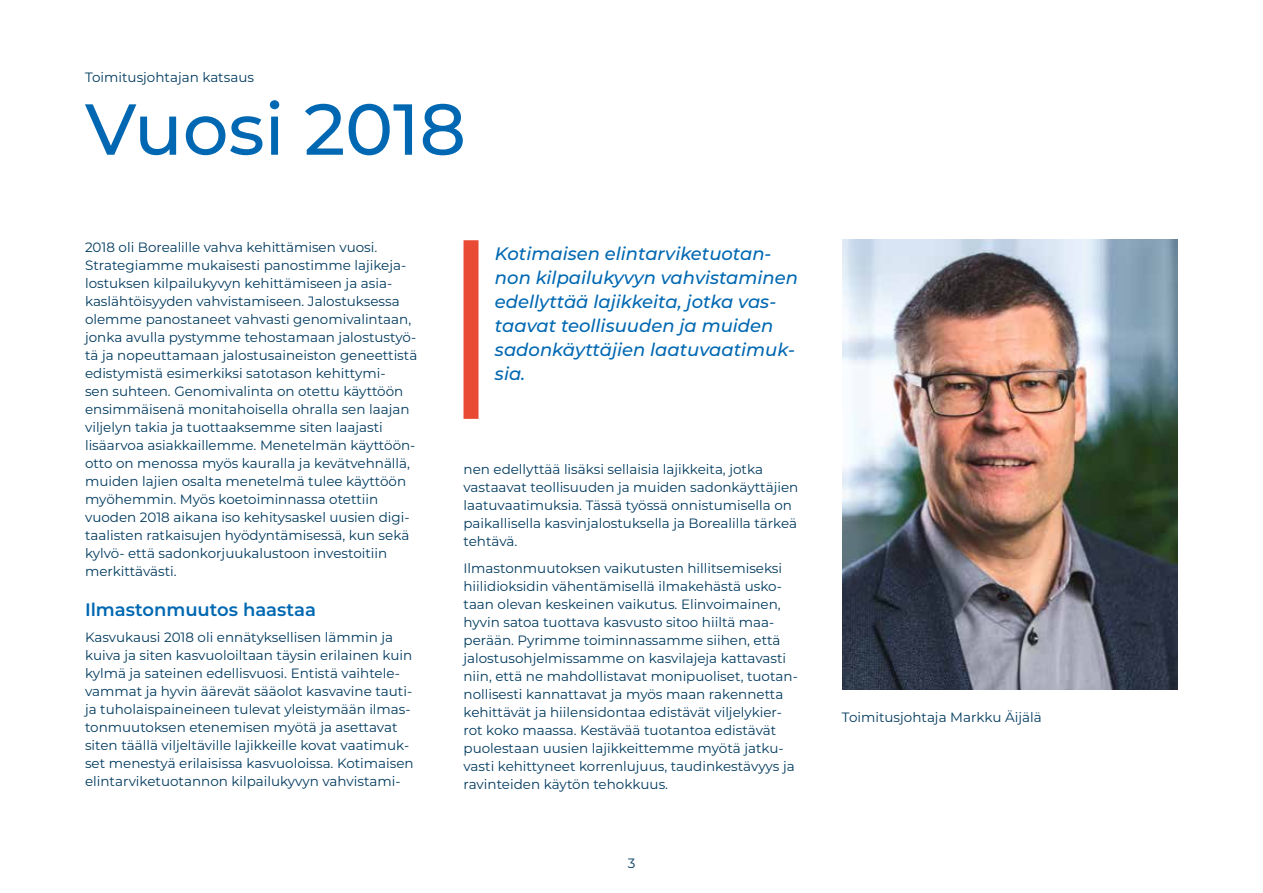
<style>
.page{position:relative;width:1263px;height:893px;background:#fff}
.page>*{position:absolute;margin:0;border:0;box-sizing:border-box;transform-origin:0 0}
.t1{font:500 72px "Montserrat";color:#0068b2}
.t2{font:italic 500 18px/24px "Montserrat";color:#0068b2}
.t3{font:600 18px "Montserrat";color:#0068b2}
.t4{font:13.5px/18px "Montserrat";color:#003a5e}
</style>
<div class="page">
<div style="left:463px;top:240px;width:15px;height:179px;background:#e94a34"></div>
<img style="left:842px;top:239px;width:336px;height:451px">
<p class="t4" style="left:85px;top:68px;width:170px">Toimitusjohtajan katsaus</p>
<h1 class="t1" style="left:85px;top:79px;width:382px">Vuosi 2018</h1>
<p class="t4" style="left:85px;top:238px;width:334px">2018 oli Borealille vahva kehittämisen vuosi.<br>Strategiamme mukaisesti panostimme lajikeja&shy;lostuksen kilpailukyvyn kehittämiseen ja asia&shy;kaslähtöisyyden vahvistamiseen. Jalostuksessa olemme panostaneet vahvasti genomivalintaan, jonka avulla pystymme tehostamaan jalostustyö&shy;tä ja nopeuttamaan jalostusaineiston geneettistä edistymistä esimerkiksi satotason kehittymi-<br>sen suhteen. Genomivalinta on otettu käyttöön ensimmäisenä monitahoisella ohralla sen laajan viljelyn takia ja tuottaaksemme siten laajasti lisäarvoa asiakkaillemme. Menetelmän käyttöön&shy;otto on menossa myös kauralla ja kevätvehnällä, muiden lajien osalta menetelmä tulee käyttöön myöhemmin. Myös koetoiminnassa otettiin vuoden 2018 aikana iso kehitysaskel uusien digi&shy;taalisten ratkaisujen hyödyntämisessä, kun sekä kylvö- että sadonkorjuukalustoon investoitiin merkittävästi.</p>
<h2 class="t3" style="left:85px;top:596px;width:232px">Ilmastonmuutos haastaa</h2>
<p class="t4" style="left:85px;top:628px;width:330px">Kasvukausi 2018 oli ennätyksellisen lämmin ja kuiva ja siten kasvuoloiltaan täysin erilainen kuin kylmä ja sateinen edellisvuosi. Entistä vaihtele&shy;vammat ja hyvin äärevät sääolot kasvavine tauti&shy;ja tuholaispaineineen tulevat yleistymään ilmas&shy;tonmuutoksen etenemisen myötä ja asettavat siten täällä viljeltäville lajikkeille kovat vaatimuk&shy;set menestyä erilaisissa kasvuoloissa. Kotimaisen elintarviketuotannon kilpailukyvyn vahvistami-</p>
<h2 class="t2" style="left:495px;top:241px;width:305px">Kotimaisen elintarviketuotan&shy;non kilpailukyvyn vahvistaminen edellyttää lajikkeita, jotka vas&shy;taavat teollisuuden ja muiden sadonkäyttäjien laatuvaatimuk&shy;sia.</h2>
<p class="t4" style="left:463px;top:460px;width:336px">nen edellyttää lisäksi sellaisia lajikkeita, jotka vastaavat teollisuuden ja muiden sadonkäyttäjien laatuvaatimuksia. Tässä työssä onnistumisella on paikallisella kasvinjalostuksella ja Borealilla tärkeä tehtävä.</p>
<p class="t4" style="left:463px;top:559px;width:336px">Ilmastonmuutoksen vaikutusten hillitsemiseksi hiilidioksidin vähentämisellä ilmakehästä usko&shy;taan olevan keskeinen vaikutus. Elinvoimainen, hyvin satoa tuottava kasvusto sitoo hiiltä maa&shy;perään. Pyrimme toiminnassamme siihen, että jalostusohjelmissamme on kasvilajeja kattavasti niin, että ne mahdollistavat monipuoliset, tuotan&shy;nollisesti kannattavat ja myös maan rakennetta kehittävät ja hiilensidontaa edistävät viljelykier&shy;rot koko maassa. Kestävää tuotantoa edistävät puolestaan uusien lajikkeittemme myötä jatku&shy;vasti kehittyneet korrenlujuus, taudinkestävyys ja ravinteiden käytön tehokkuus.</p>
<p class="t4" style="left:628px;top:853px;width:9px">3</p>
<p class="t4" style="left:842px;top:708px;width:201px">Toimitusjohtaja Markku Äijälä</p>
</div>
